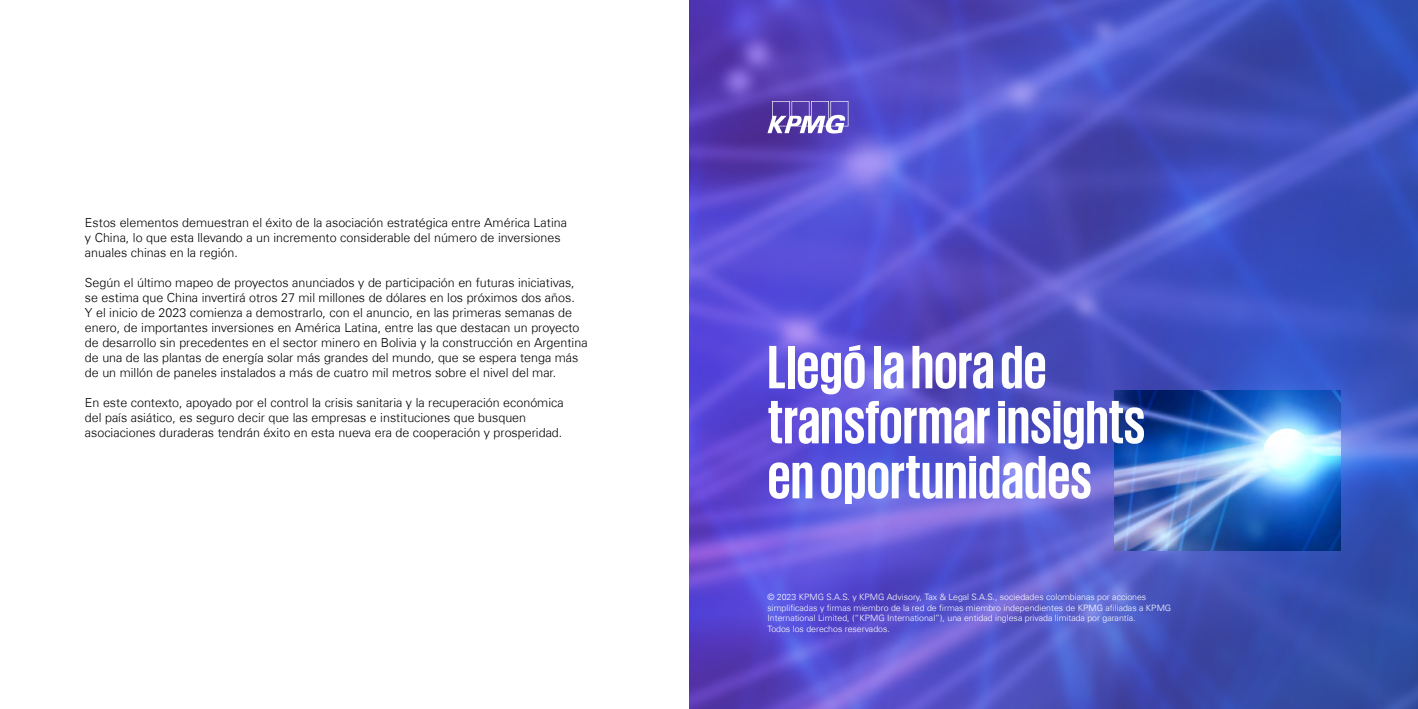
<style>
.page{position:relative;width:1418px;height:709px;background:#fff}
.page>*{position:absolute;margin:0;border:0;box-sizing:border-box;transform-origin:0 0}
.t1{font:700 62.5px/55px "KPMG";color:#fff}
.t2{font:300 12.5px/15px "Universfor KPMG";color:#000}
.t3{font:300 8.75px/10.5px "Universfor KPMG";color:#fff}
</style>
<div class="page">
<img style="left:689px;top:0;width:728px;height:709px">
<svg style="left:767px;top:101px;width:81px;height:32px"></svg>
<img style="left:1114px;top:391px;width:225px;height:160px">
<p class="t2" style="left:85px;top:215px;width:483px">Estos elementos demuestran el éxito de la asociación estratégica entre América Latina y China, lo que esta llevando a un incremento considerable del número de inversiones anuales chinas en la región.</p>
<p class="t2" style="left:85px;top:275px;width:504px">Según el último mapeo de proyectos anunciados y de participación en futuras iniciativas, se estima que China invertirá otros 27 mil millones de dólares en los próximos dos años.<br>Y el inicio de 2023 comienza a demostrarlo, con el anuncio, en las primeras semanas de enero, de importantes inversiones en América Latina, entre las que destacan un proyecto de desarrollo sin precedentes en el sector minero en Bolivia y la construcción en Argentina de una de las plantas de energía solar más grandes del mundo, que se espera tenga más de un millón de paneles instalados a más de cuatro mil metros sobre el nivel del mar.</p>
<p class="t2" style="left:85px;top:395px;width:480px">En este contexto, apoyado por el control la crisis sanitaria y la recuperación económica del país asiático, es seguro decir que las empresas e instituciones que busquen asociaciones duraderas tendrán éxito en esta nueva era de cooperación y prosperidad.</p>
<h1 class="t1" style="left:767px;top:338px;width:379px">Llegó la hora de transformar insights en oportunidades</h1>
<p class="t3" style="left:767px;top:592px;width:405px">© 2023 KPMG S.A.S. y KPMG Advisory, Tax &amp; Legal S.A.S., sociedades colombianas por acciones simplificadas y firmas miembro de la red de firmas miembro independientes de KPMG afiliadas a KPMG International Limited, (“KPMG International”), una entidad inglesa privada limitada por garantía.<br>Todos los derechos reservados.</p>
</div>
